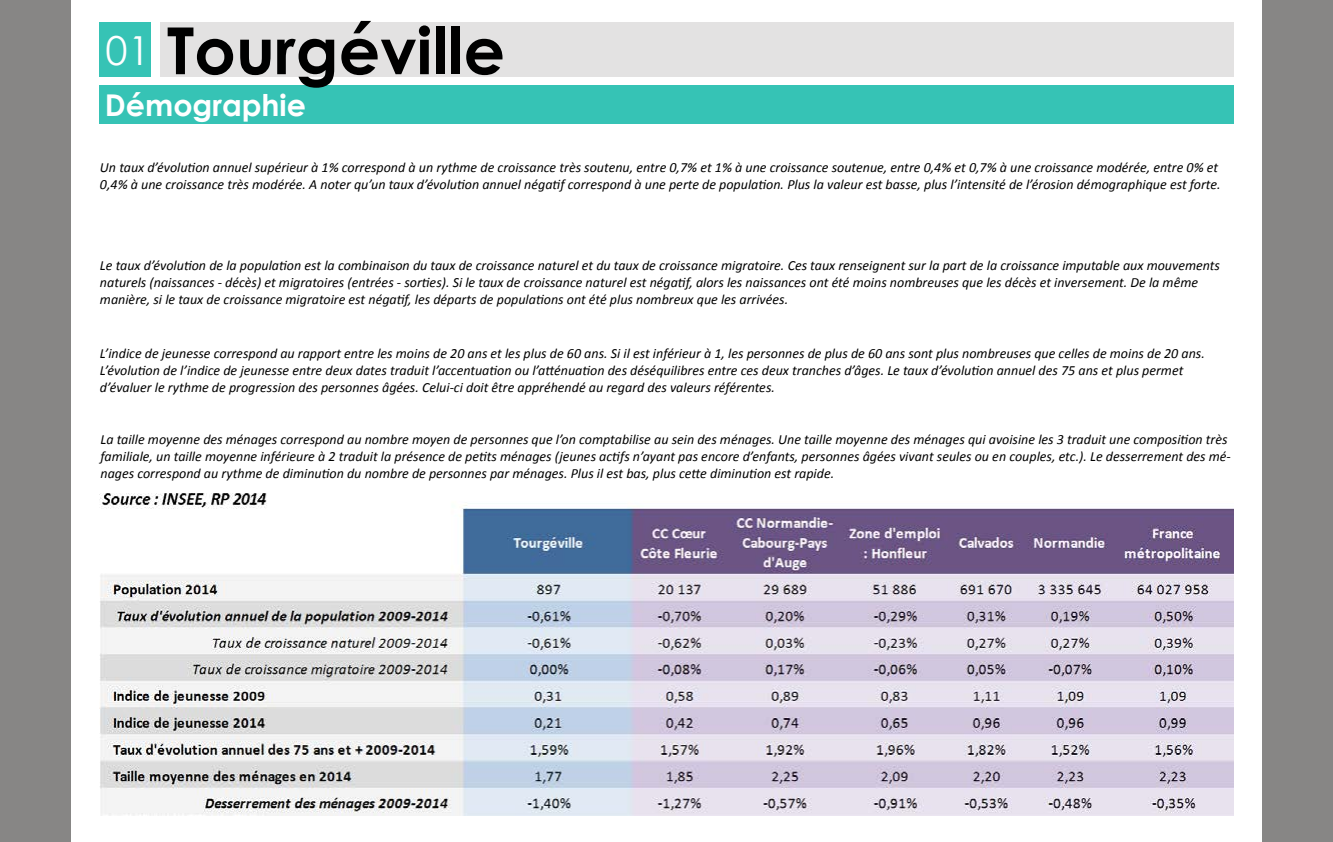
<style>
.page{position:relative;width:1333px;height:842px;background:#fff}
.page>*{position:absolute;margin:0;border:0;box-sizing:border-box;transform-origin:0 0}
.t1{font:700 65px "Century Gothic";color:#000}
.t2{font:40px "Century Gothic";color:#fff}
.t3{font:700 30px "Century Gothic";color:#fff}
.t4{font:italic 14px/16.8px "Calibri";color:#000}
</style>
<div class="page">
<div style="left:99px;top:23px;width:51px;height:54px;background:#36c3b5"></div>
<div style="left:160px;top:23px;width:1073px;height:54px;background:#e3e2e2"></div>
<div style="left:99px;top:85px;width:1134px;height:39px;background:#36c3b5"></div>
<div style="left:1261px;top:0;width:71px;height:842px;background:#878685"></div>
<div style="left:0;top:0;width:71px;height:842px;background:#878685"></div>
<img style="left:99px;top:493px;width:1134px;height:323px">
<h1 class="t1" style="left:167px;top:1px;width:339px">Tourgéville</h1>
<h2 class="t2" style="left:105px;top:23px;width:46px">01</h2>
<h3 class="t3" style="left:105px;top:82px;width:202px">Démographie</h3>
<p class="t4" style="left:100px;top:159px;width:1122px">Un taux d’évolution annuel supérieur à 1% correspond à un rythme de croissance très soutenu, entre 0,7% et 1% à une croissance soutenue, entre 0,4% et 0,7% à une croissance modérée, entre 0% et<br>0,4% à une croissance très modérée. A noter qu’un taux d’évolution annuel négatif correspond à une perte de population. Plus la valeur est basse, plus l’intensité de l’érosion démographique est forte.</p>
<p class="t4" style="left:100px;top:256px;width:1121px">Le taux d’évolution de la population est la combinaison du taux de croissance naturel et du taux de croissance migratoire. Ces taux renseignent sur la part de la croissance imputable aux mouvements naturels (naissances - décès) et migratoires (entrées - sorties). Si le taux de croissance naturel est négatif, alors les naissances ont été moins nombreuses que les décès et inversement. De la même manière, si le taux de croissance migratoire est négatif, les départs de populations ont été plus nombreux que les arrivées.</p>
<p class="t4" style="left:100px;top:345px;width:1106px">L’indice de jeunesse correspond au rapport entre les moins de 20 ans et les plus de 60 ans. Si il est inférieur à 1, les personnes de plus de 60 ans sont plus nombreuses que celles de moins de 20 ans.<br>L’évolution de l’indice de jeunesse entre deux dates traduit l’accentuation ou l’atténuation des déséquilibres entre ces deux tranches d’âges. Le taux d’évolution annuel des 75 ans et plus permet d’évaluer le rythme de progression des personnes âgées. Celui-ci doit être appréhendé au regard des valeurs référentes.</p>
<p class="t4" style="left:100px;top:431px;width:1131px">La taille moyenne des ménages correspond au nombre moyen de personnes que l’on comptabilise au sein des ménages. Une taille moyenne des ménages qui avoisine les 3 traduit une composition très familiale, un taille moyenne inférieure à 2 traduit la présence de petits ménages (jeunes actifs n’ayant pas encore d’enfants, personnes âgées vivant seules ou en couples, etc.). Le desserrement des mé&shy;nages correspond au rythme de diminution du nombre de personnes par ménages. Plus il est bas, plus cette diminution est rapide.</p>
</div>
